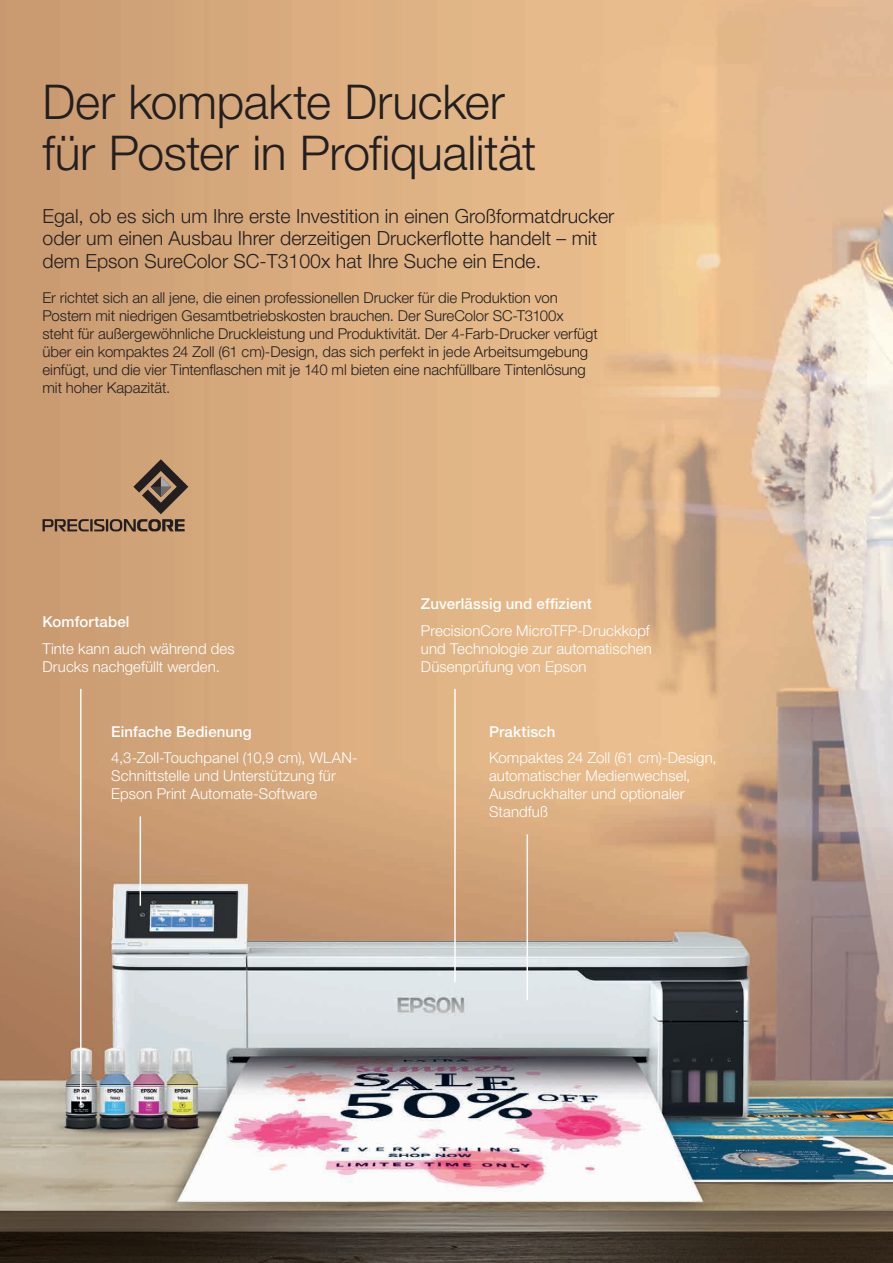
<style>
.page{position:relative;width:893px;height:1263px;background:#fff}
.page>*{position:absolute;margin:0;border:0;box-sizing:border-box;transform-origin:0 0}
.t1{font:300 48px/51px "Helvetica Neue LT Pro";letter-spacing:-.01em;color:#231f20}
.t2{font:300 19.5px/22.5px "Helvetica Neue LT Pro";color:#231f20}
.t3{font:300 15px/18px "Helvetica Neue LT Pro";letter-spacing:-.005em;color:#231f20}
.t4{font:300 15px/18px "Helvetica Neue LT Pro";letter-spacing:.005em;color:#fff}
.t5{font:500 15px "Helvetica Neue LT Pro";letter-spacing:.005em;color:#fff}
</style>
<div class="page">
<img style="left:0;top:0;width:893px;height:1263px">
<svg style="left:43px;top:459px;width:145px;height:72px"></svg>
<hr style="left:140px;top:816px;width:1px;height:90px;background:#fff">
<hr style="left:454px;top:689px;width:2px;height:293px;background:#fff">
<hr style="left:526px;top:834px;width:2px;height:166px;background:#fff">
<hr style="left:80px;top:689px;width:2px;height:416px;background:#fff">
<h1 class="t1" style="left:43px;top:76px;width:495px">Der kompakte Drucker für Poster in Profiqualität</h1>
<h2 class="t2" style="left:43px;top:204px;width:573px">Egal, ob es sich um Ihre erste Investition in einen Großformatdrucker oder um einen Ausbau Ihrer derzeitigen Druckerflotte handelt – mit dem Epson SureColor SC-T3100x hat Ihre Suche ein Ende.</h2>
<p class="t3" style="left:43px;top:288px;width:557px">Er richtet sich an all jene, die einen professionellen Drucker für die Produktion von Postern mit niedrigen Gesamtbetriebskosten brauchen. Der SureColor SC-T3100x steht für außergewöhnliche Druckleistung und Produktivität. Der 4-Farb-Drucker verfügt über ein kompaktes 24 Zoll (61 cm)-Design, das sich perfekt in jede Arbeitsumgebung einfügt, und die vier Tintenflaschen mit je 140 ml bieten eine nachfüllbare Tintenlösung mit hoher Kapazität.</p>
<p class="t5" style="left:43px;top:613px;width:88px">Komfortabel</p>
<p class="t4" style="left:43px;top:639px;width:194px">Tinte kann auch während des<br>Drucks nachgefüllt werden.</p>
<p class="t5" style="left:111px;top:723px;width:142px">Einfache Bedienung</p>
<p class="t4" style="left:111px;top:749px;width:248px">4,3-Zoll-Touchpanel (10,9 cm), WLAN-<br>Schnittstelle und Unterstützung für<br>Epson Print Automate-Software</p>
<p class="t5" style="left:421px;top:595px;width:172px">Zuverlässig und effizient</p>
<p class="t4" style="left:421px;top:621px;width:232px">PrecisionCore MicroTFP-Druckkopf und Technologie zur automatischen<br>Düsenprüfung von Epson</p>
<p class="t5" style="left:489px;top:723px;width:68px">Praktisch</p>
<p class="t4" style="left:489px;top:749px;width:229px">Kompaktes 24 Zoll (61 cm)-Design, automatischer Medienwechsel,<br>Ausdruckhalter und optionaler<br>Standfuß</p>
</div>
